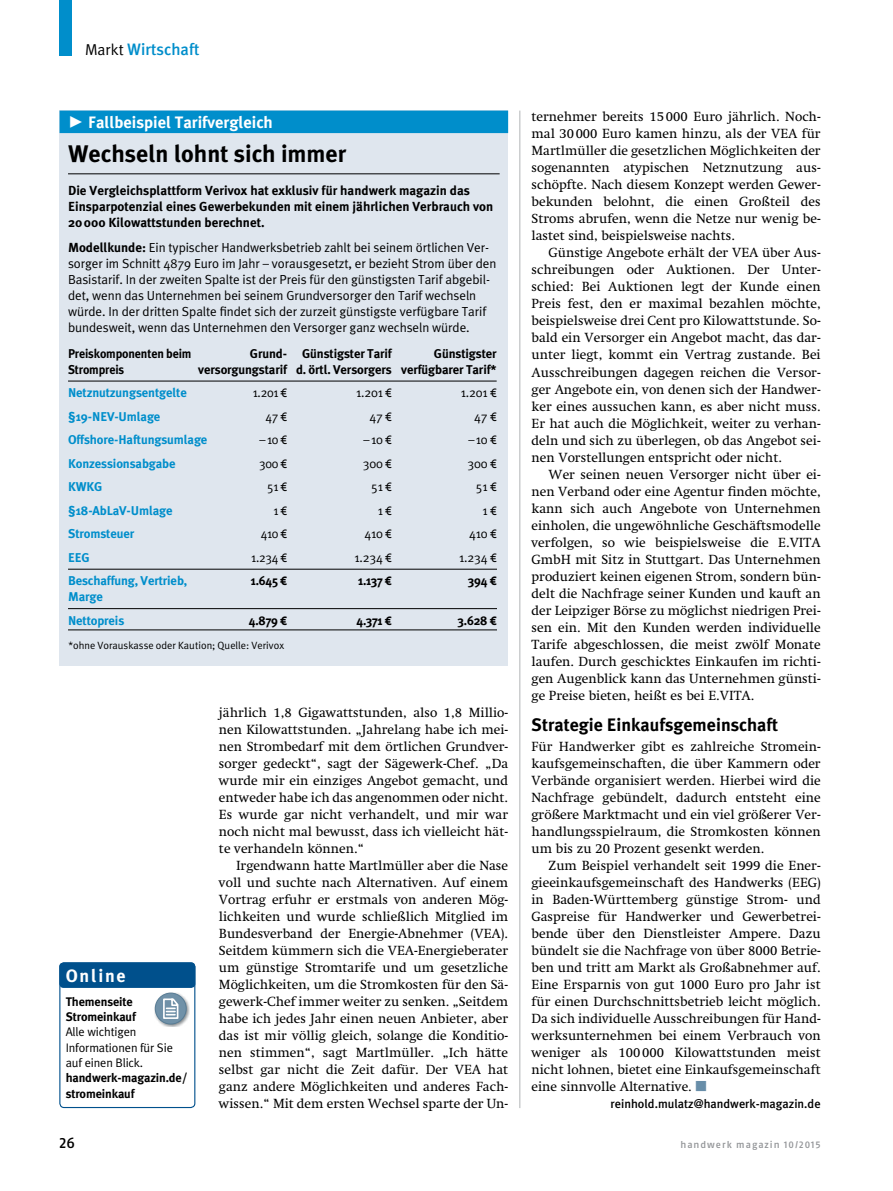
<style>
.page{position:relative;width:893px;height:1191px;background:#fff}
.page>*{position:absolute;margin:0;border:0;box-sizing:border-box;transform-origin:0 0}
.t1{font:700 24px "Meta Plus";color:#000}
.t2{font:700 18px "Meta Plus";color:#000}
.t3{font:700 18px "Meta Plus";letter-spacing:.1em;color:#fff}
.t4{font:700 16.5px "Meta Plus";color:#fff}
.t5{font:500 16.5px "Meta Plus";color:#008ecb}
.t6{font:15px "Fago No Med Lf";color:#000}
.t7{font:13.5px/17px "Swift LT Pro";color:#000;text-align:justify}
.t8{font:13.2px/16.2px "Meta Plus Normal";letter-spacing:-.005em;color:#000}
.t9{font:700 13.2px/16.2px "Meta Plus";color:#000}
.t10{font:700 12.75px/23.5px "Meta Plus";letter-spacing:-.01em;color:#008ecb}
.t11{font:700 12.75px/16px "Meta Plus";letter-spacing:-.01em;color:#000;text-align:right}
.t12{font:12.75px/23.5px "Meta Plus Normal";letter-spacing:-.01em;color:#000;text-align:right}
.t13{font:700 12.75px/16px "Meta Plus";letter-spacing:-.01em;color:#000;scale:.95 1}
.t14{font:700 12.3px/15.3px "Meta Plus";letter-spacing:-.01em;color:#000}
.t15{font:12.3px/15.3px "Meta Plus Normal";letter-spacing:-.01em;color:#000}
.t16{font:500 12.3px "Meta Plus";color:#000}
.t17{font:10.5px "Meta Plus Normal";color:#000}
.t18{font:9.75px "Fago No Med Lf";letter-spacing:.1em;color:#939598}
.s1{font-family:"Meta Plus Normal";font-weight:400;font-size:15.75px;color:#000}
.s2{font-family:"Meta Plus";font-weight:700}
.s3{font-family:"Fago No"}
.s4{font-family:"European Pi Three";font-size:11.25px;color:#688ea9}
</style>
<div class="page">
<div style="left:60px;top:0;width:12px;height:55px;background:#008ecb"></div>
<div style="left:60px;top:111px;width:448px;height:554px;background:#dfe6ee"></div>
<hr style="left:68px;top:173px;width:432px;height:1px;background:#000">
<div style="left:60px;top:111px;width:448px;height:22px;background:#008ecb"></div>
<hr style="left:68px;top:381px;width:429px;height:1px;background:#000">
<hr style="left:68px;top:629px;width:429px;height:1px;background:#000">
<hr style="left:68px;top:608px;width:429px;height:1px;background:#000">
<hr style="left:68px;top:569px;width:429px;height:1px;background:#000">
<hr style="left:519px;top:111px;width:1px;height:997px;background:#b1b4b6">
<div style="left:59px;top:962px;width:136px;height:146px;border:1px solid #00508c;border-radius:4px"></div>
<div style="left:59px;top:962px;width:136px;height:26px;background:#00508c;border-radius:4px"></div>
<img style="left:155px;top:993px;width:34px;height:33px">
<div style="left:155px;top:993px;width:31px;height:31px;background:#7091a8;border-radius:50%"></div>
<div style="left:155px;top:992px;width:32px;height:32px;border:1px solid #587c95;border-radius:50%"></div>
<svg style="left:163px;top:998px;width:16px;height:21px"></svg>
<p class="t5" style="left:85px;top:40px;width:116px"><span class="s1">Markt</span> Wirtschaft</p>
<p class="t4" style="left:68px;top:112px;width:206px">✓ Fallbeispiel Tarifvergleich</p>
<h1 class="t1" style="left:68px;top:140px;width:280px">Wechseln lohnt sich immer</h1>
<p class="t9" style="left:68px;top:182px;width:427px">Die Vergleichsplattform Verivox hat exklusiv für handwerk magazin das<br>Einsparpotenzial eines Gewerbekunden mit einem jährlichen Verbrauch von<br>20000 Kilowattstunden berechnet.</p>
<p class="t8" style="left:68px;top:239px;width:430px"><span class="s2">Modellkunde:</span> Ein typischer Handwerksbetrieb zahlt bei seinem örtlichen Ver&shy;sorger im Schnitt 4879 Euro im Jahr – vorausgesetzt, er bezieht Strom über den Basistarif. In der zweiten Spalte ist der Preis für den günstigsten Tarif abgebil&shy;det, wenn das Unternehmen bei seinem Grundversorger den Tarif wechseln würde. In der dritten Spalte findet sich der zurzeit günstigste verfügbare Tarif bundesweit, wenn das Unternehmen den Versorger ganz wechseln würde.</p>
<p class="t13" style="left:68px;top:345px;width:131px">Preiskomponenten beim<br>Strompreis</p>
<p class="t10" style="left:68px;top:381px;width:141px">Netznutzungsentgelte §19-NEV-Umlage<br>Offshore-Haftungsumlage<br>Konzessionsabgabe<br>KWKG §18-AbLaV-Umlage<br>Stromsteuer<br>EEG<br>Beschaffung, Vertrieb,</p>
<p class="t10" style="left:68px;top:585px;width:58px">Marge<br>Nettopreis</p>
<p class="t11" style="left:198px;top:345px;width:90px">Grund&shy;versorgungstarif</p>
<p class="t12" style="left:251px;top:381px;width:37px">1.201 <span class="s3">€<br></span>47 <span class="s3">€ </span>–10 <span class="s3">€<br></span>300 <span class="s3">€<br></span>51 <span class="s3">€<br></span>1 <span class="s3">€<br></span>410 <span class="s3">€<br></span>1.234 <span class="s3">€</span></p>
<p class="t11" style="left:251px;top:572px;width:38px">1.645 <span class="s3">€</span></p>
<p class="t11" style="left:249px;top:612px;width:40px">4.879 <span class="s3">€</span></p>
<p class="t17" style="left:68px;top:639px;width:217px">*ohne Vorauskasse oder Kaution; Quelle: Verivox</p>
<p class="t11" style="left:296px;top:345px;width:97px;text-align:center">Günstigster Tarif d. örtl. Versorgers</p>
<p class="t12" style="left:354px;top:381px;width:39px">1.201 <span class="s3">€<br></span>47 <span class="s3">€ </span>–10 <span class="s3">€<br></span>300 <span class="s3">€<br></span>51 <span class="s3">€<br></span>1 <span class="s3">€<br></span>410 <span class="s3">€<br></span>1.234 <span class="s3">€</span></p>
<p class="t11" style="left:358px;top:572px;width:35px">1.137 <span class="s3">€</span></p>
<p class="t11" style="left:357px;top:612px;width:37px">4.371 <span class="s3">€</span></p>
<p class="t11" style="left:401px;top:345px;width:97px">Günstigster verfügbarer Tarif*</p>
<p class="t12" style="left:459px;top:381px;width:39px">1.201 <span class="s3">€<br></span>47 <span class="s3">€ </span>–10 <span class="s3">€<br></span>300 <span class="s3">€<br></span>51 <span class="s3">€<br></span>1 <span class="s3">€<br></span>410 <span class="s3">€<br></span>1.234 <span class="s3">€</span></p>
<p class="t11" style="left:468px;top:572px;width:30px">394 <span class="s3">€</span></p>
<p class="t11" style="left:458px;top:612px;width:40px">3.628 <span class="s3">€</span></p>
<h2 class="t3" style="left:66px;top:965px;width:62px">Online</h2>
<p class="t14" style="left:66px;top:993px;width:72px">Themenseite<br>Stromeinkauf</p>
<p class="t15" style="left:66px;top:1024px;width:109px">Alle wichtigen<br>Informationen für Sie auf einen Blick.</p>
<p class="t14" style="left:66px;top:1070px;width:124px">handwerk-magazin.de/ stromeinkauf</p>
<p class="t7" style="left:219px;top:703px;width:291px">jährlich 1,8 Gigawattstunden, also 1,8 Millio&shy;nen Kilowattstunden. „Jahrelang habe ich mei&shy;nen Strombedarf mit dem örtlichen Grundver&shy;sorger gedeckt“, sagt der Sägewerk-Chef. „Da wurde mir ein einziges Angebot gemacht, und entweder habe ich das angenommen oder nicht.<br>Es wurde gar nicht verhandelt, und mir war noch nicht mal bewusst, dass ich vielleicht hät&shy;te verhandeln können.“</p>
<p class="t7" style="left:219px;top:857px;width:291px;text-indent:17px">Irgendwann hatte Martlmüller aber die Nase voll und suchte nach Alternativen. Auf einem Vortrag erfuhr er erstmals von anderen Mög&shy;lichkeiten und wurde schließlich Mitglied im Bundesverband der Energie-Abnehmer (VEA).<br>Seitdem kümmern sich die VEA-Energieberater um günstige Stromtarife und um gesetzliche Möglichkeiten, um die Stromkosten für den Sä&shy;gewerk-Chef immer weiter zu senken. „Seitdem habe ich jedes Jahr einen neuen Anbieter, aber das ist mir völlig gleich, solange die Konditio&shy;nen stimmen“, sagt Martlmüller. „Ich hätte selbst gar nicht die Zeit dafür. Der VEA hat ganz andere Möglichkeiten und anderes Fach&shy;wissen.“ Mit dem ersten Wechsel sparte der Un-</p>
<p class="t7" style="left:532px;top:108px;width:291px">ternehmer bereits 15000 Euro jährlich. Noch&shy;mal 30000 Euro kamen hinzu, als der VEA für Martlmüller die gesetzlichen Möglichkeiten der sogenannten atypischen Netznutzung aus&shy;schöpfte. Nach diesem Konzept werden Gewer&shy;bekunden belohnt, die einen Großteil des Stroms abrufen, wenn die Netze nur wenig be&shy;lastet sind, beispielsweise nachts.</p>
<p class="t7" style="left:532px;top:244px;width:291px;text-indent:17px">Günstige Angebote erhält der VEA über Aus&shy;schreibungen oder Auktionen. Der Unter&shy;schied: Bei Auktionen legt der Kunde einen Preis fest, den er maximal bezahlen möchte, beispielsweise drei Cent pro Kilowattstunde. So&shy;bald ein Versorger ein Angebot macht, das dar&shy;unter liegt, kommt ein Vertrag zustande. Bei Ausschreibungen dagegen reichen die Versor&shy;ger Angebote ein, von denen sich der Handwer&shy;ker eines aussuchen kann, es aber nicht muss.<br>Er hat auch die Möglichkeit, weiter zu verhan&shy;deln und sich zu überlegen, ob das Angebot sei&shy;nen Vorstellungen entspricht oder nicht.</p>
<p class="t7" style="left:532px;top:465px;width:291px;text-indent:17px">Wer seinen neuen Versorger nicht über ei&shy;nen Verband oder eine Agentur finden möchte, kann sich auch Angebote von Unternehmen einholen, die ungewöhnliche Geschäftsmodelle verfolgen, so wie beispielsweise die E.VITA GmbH mit Sitz in Stuttgart. Das Unternehmen produziert keinen eigenen Strom, sondern bün&shy;delt die Nachfrage seiner Kunden und kauft an der Leipziger Börse zu möglichst niedrigen Prei&shy;sen ein. Mit den Kunden werden individuelle Tarife abgeschlossen, die meist zwölf Monate laufen. Durch geschicktes Einkaufen im richti&shy;gen Augenblick kann das Unternehmen günsti&shy;ge Preise bieten, heißt es bei E.VITA.</p>
<h2 class="t2" style="left:531px;top:714px;width:248px">Strategie Einkaufsgemeinschaft</h2>
<p class="t7" style="left:531px;top:737px;width:291px">Für Handwerker gibt es zahlreiche Stromein&shy;kaufsgemeinschaften, die über Kammern oder Verbände organisiert werden. Hierbei wird die Nachfrage gebündelt, dadurch entsteht eine größere Marktmacht und ein viel größerer Ver&shy;handlungsspielraum, die Stromkosten können um bis zu 20 Prozent gesenkt werden.</p>
<p class="t7" style="left:531px;top:857px;width:291px;text-indent:17px">Zum Beispiel verhandelt seit 1999 die Ener&shy;gieeinkaufsgemeinschaft des Handwerks (EEG) in Baden-Württemberg günstige Strom- und Gaspreise für Handwerker und Gewerbetrei&shy;bende über den Dienstleister Ampere. Dazu bündelt sie die Nachfrage von über 8000 Betrie&shy;ben und tritt am Markt als Großabnehmer auf.<br>Eine Ersparnis von gut 1000 Euro pro Jahr ist für einen Durchschnittsbetrieb leicht möglich.<br>Da sich individuelle Ausschreibungen für Hand&shy;werksunternehmen bei einem Verbrauch von weniger als 100000 Kilowattstunden meist nicht lohnen, bietet eine Einkaufsgemeinschaft eine sinnvolle Alternative. <span class="s4">N</span></p>
<p class="t16" style="left:611px;top:1096px;width:212px">reinhold.mulatz@handwerk-magazin.de</p>
<p class="t6" style="left:60px;top:1134px;width:17px">26</p>
<p class="t18" style="left:680px;top:1139px;width:142px">handwerk magazin 10/2015</p>
</div>
